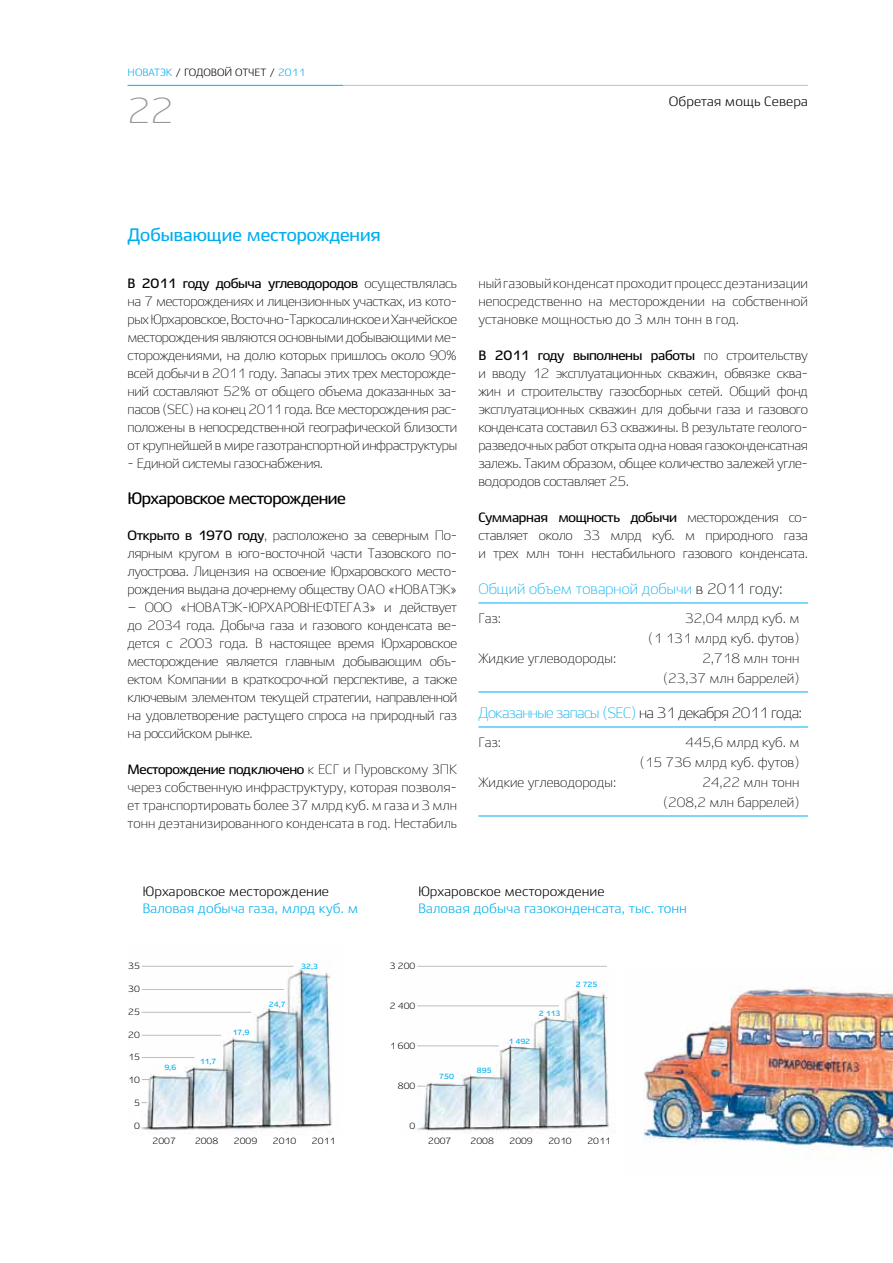
<style>
.page{position:relative;width:893px;height:1263px;background:#fff}
.page>*{position:absolute;margin:0;border:0;box-sizing:border-box;transform-origin:0 0}
.t1{font:300 36px "Ekibastuz";color:#939598}
.t2{font:700 18px "Ekibastuz";color:#00aeef}
.t3{font:700 16.5px "Ekibastuz";letter-spacing:-.025em;color:#000}
.t4{font:300 15px "Ekibastuz";letter-spacing:-.04em;color:#00aeef}
.t5{font:300 15px "Ekibastuz";color:#00aeef}
.t6{font:300 13.5px/18px "Ekibastuz";letter-spacing:-.025em;color:#000;text-align:justify}
.t7{font:300 13.5px/20.1px "Ekibastuz";color:#000;text-align:right}
.t8{font:13.5px "Ekibastuz";color:#000}
.t9{font:13.5px "Ekibastuz";color:#00aeef}
.t10{font:10.5px "Ekibastuz";letter-spacing:-.005em;color:#00aeef}
.t11{font:10.5px "Ekibastuz";color:#000}
.t12{font:9px "Ekibastuz";color:#000}
.t13{font:700 7.5px "Ekibastuz";color:#00aeef}
.s1{color:#000}
.s2{color:#00aeef}
.s3{font-weight:700}
</style>
<div class="page">
<hr style="left:343px;top:85px;width:465px;height:1px;background:#bcbec0">
<hr style="left:128px;top:85px;width:215px;height:1px;background:#00aeef">
<img style="left:643px;top:986px;width:250px;height:165px">
<hr style="left:478px;top:603px;width:330px;height:1px;background:#00aeef">
<hr style="left:478px;top:692px;width:330px;height:1px;background:#00aeef">
<hr style="left:478px;top:727px;width:330px;height:1px;background:#00aeef">
<hr style="left:478px;top:816px;width:330px;height:1px;background:#00aeef">
<img style="left:140px;top:965px;width:192px;height:169px">
<img style="left:417px;top:990px;width:192px;height:144px">
<hr style="left:142px;top:966px;width:151px;height:1px;background:#bcbec0">
<hr style="left:417px;top:966px;width:190px;height:1px;background:#bcbec0">
<hr style="left:417px;top:1006px;width:142px;height:1px;background:#bcbec0">
<hr style="left:142px;top:989px;width:142px;height:1px;background:#bcbec0">
<hr style="left:142px;top:1012px;width:109px;height:1px;background:#bcbec0">
<hr style="left:417px;top:1045px;width:82px;height:1px;background:#bcbec0">
<hr style="left:142px;top:1057px;width:53px;height:1px;background:#bcbec0">
<hr style="left:142px;top:1035px;width:79px;height:1px;background:#bcbec0">
<p class="t10" style="left:128px;top:66px;width:84px">НОВАТЭК <span class="s1">/ Годово</span></p>
<p class="t11" style="left:225px;top:66px;width:82px">й отчет / <span class="s2">2011</span></p>
<h1 class="t1" style="left:128px;top:88px;width:48px">22</h1>
<p class="t8" style="left:669px;top:93px;width:140px">Обретая мощь Севера</p>
<h2 class="t2" style="left:128px;top:224px;width:255px">Добывающие месторождения</h2>
<p class="t6" style="left:128px;top:274px;width:331px"><span class="s3">В 2011 году добыча углеводородов</span> осуществлялась на 7 месторождениях и лицензионных участках, из кото&shy;рых Юрхаровское, Восточно-Таркосалинское и Ханчейское месторождения являются основными добывающими ме&shy;сторождениями, на долю которых пришлось около 90% всей добычи в 2011 году. Запасы этих трех месторожде&shy;ний составляют 52% от общего объема доказанных за&shy;пасов (SEC) на конец 2011 года. Все месторождения рас&shy;положены в непосредственной географической близости от крупнейшей в мире газотранспортной инфраструктуры</p>
<p class="t6" style="left:128px;top:454px;width:197px">- Единой системы газоснабжения.</p>
<p class="t3" style="left:128px;top:488px;width:220px">Юрхаровское месторождение</p>
<p class="t6" style="left:128px;top:526px;width:331px"><span class="s3">Открыто в 1970 году</span>, расположено за северным По&shy;лярным кругом в юго-восточной части Тазовского по&shy;луострова. Лицензия на освоение Юрхаровского место&shy;рождения выдана дочернему обществу ОАО «НОВАТЭК»</p>
<p class="t6" style="left:128px;top:598px;width:331px">– ООО «НОВАТЭК-ЮРХАРОВНЕФТЕГАЗ» и действует до 2034 года. Добыча газа и газового конденсата ве&shy;дется с 2003 года. В настоящее время Юрхаровское месторождение является главным добывающим объ&shy;ектом Компании в краткосрочной перспективе, а также ключевым элементом текущей стратегии, направленной на удовлетворение растущего спроса на природный газ на российском рынке.</p>
<p class="t6" style="left:128px;top:760px;width:331px"><span class="s3">Месторождение подключено</span> к ЕСГ и Пуровскому ЗПК через собственную инфраструктуру, которая позволя&shy;ет транспортировать более 37 млрд куб. м газа и 3 млн тонн деэтанизированного конденсата в год. Нестабиль</p>
<p class="t6" style="left:478px;top:274px;width:331px">ный газовый конденсат проходит процесс деэтанизации непосредственно на месторождении на собственной установке мощностью до 3 млн тонн в год.</p>
<p class="t6" style="left:478px;top:346px;width:331px"><span class="s3">В 2011 году выполнены работы</span> по строительству и вводу 12 эксплуатационных скважин, обвязке сква&shy;жин и строительству газосборных сетей. Общий фонд эксплуатационных скважин для добычи газа и газового конденсата составил 63 скважины. В результате геолого&shy;разведочных работ открыта одна новая газоконденсатная залежь. Таким образом, общее количество залежей угле&shy;водородов составляет 25.</p>
<p class="t6" style="left:478px;top:508px;width:331px"><span class="s3">Суммарная мощность добычи</span> месторождения со&shy;ставляет около 33 млрд куб. м природного газа и трех млн тонн нестабильного газового конденсата.</p>
<p class="t5" style="left:478px;top:580px;width:306px">Общий объем товарной добычи <span class="s1">в 2011 году:</span></p>
<p class="t6" style="left:478px;top:609px;width:24px">Газ:</p>
<p class="t7" style="left:648px;top:608px;width:153px">32,04 млрд куб. м<br>(1 131 млрд куб. футов)</p>
<p class="t7" style="left:478px;top:648px;width:139px">Жидкие углеводороды:</p>
<p class="t7" style="left:663px;top:648px;width:138px">2,718 млн тонн (23,37 млн баррелей)</p>
<p class="t4" style="left:478px;top:704px;width:325px">Доказанные запасы (SEC) <span class="s1">на 31 декабря 2011 года:</span></p>
<p class="t6" style="left:478px;top:733px;width:24px">Газ:</p>
<p class="t7" style="left:640px;top:732px;width:161px">445,6 млрд куб. м<br>(15 736 млрд куб. футов)</p>
<p class="t7" style="left:478px;top:772px;width:139px">Жидкие углеводороды:</p>
<p class="t7" style="left:663px;top:772px;width:138px">24,22 млн тонн (208,2 млн баррелей)</p>
<p class="t8" style="left:143px;top:883px;width:188px">Юрхаровское месторождение</p>
<p class="t9" style="left:143px;top:900px;width:217px">Валовая добыча газа, млрд куб. м</p>
<p class="t12" style="left:128px;top:961px;width:13px">35</p>
<p class="t12" style="left:128px;top:983px;width:13px">30</p>
<p class="t12" style="left:128px;top:1006px;width:13px">25</p>
<p class="t12" style="left:128px;top:1029px;width:13px">20</p>
<p class="t12" style="left:128px;top:1052px;width:13px">15</p>
<p class="t12" style="left:128px;top:1075px;width:13px">10</p>
<p class="t12" style="left:134px;top:1097px;width:7px">5</p>
<p class="t12" style="left:134px;top:1120px;width:7px">0</p>
<p class="t13" style="left:164px;top:1062px;width:13px">9,6</p>
<p class="t13" style="left:200px;top:1057px;width:18px">11,7</p>
<p class="t13" style="left:233px;top:1027px;width:18px">17,9</p>
<p class="t13" style="left:269px;top:999px;width:18px">24,7</p>
<p class="t13" style="left:301px;top:962px;width:18px">32,3</p>
<p class="t8" style="left:418px;top:883px;width:188px">Юрхаровское месторождение</p>
<p class="t9" style="left:418px;top:900px;width:270px">Валовая добыча газоконденсата, тыс. тонн</p>
<p class="t12" style="left:390px;top:961px;width:27px">3 200</p>
<p class="t12" style="left:390px;top:1000px;width:27px">2 400</p>
<p class="t12" style="left:390px;top:1040px;width:27px">1 600</p>
<p class="t12" style="left:398px;top:1080px;width:19px">800</p>
<p class="t12" style="left:410px;top:1120px;width:7px">0</p>
<p class="t13" style="left:439px;top:1071px;width:16px">750</p>
<p class="t13" style="left:477px;top:1066px;width:16px">895</p>
<p class="t13" style="left:509px;top:1037px;width:23px">1 492</p>
<p class="t13" style="left:539px;top:1009px;width:23px">2 113</p>
<p class="t13" style="left:576px;top:979px;width:23px">2 725</p>
<p class="t12" style="left:153px;top:1135px;width:25px">2007</p>
<p class="t12" style="left:195px;top:1135px;width:25px">2008</p>
<p class="t12" style="left:234px;top:1135px;width:25px">2009</p>
<p class="t12" style="left:273px;top:1135px;width:25px">2010</p>
<p class="t12" style="left:312px;top:1135px;width:25px">2011</p>
<p class="t12" style="left:428px;top:1135px;width:25px">2007</p>
<p class="t12" style="left:470px;top:1135px;width:25px">2008</p>
<p class="t12" style="left:509px;top:1135px;width:25px">2009</p>
<p class="t12" style="left:548px;top:1135px;width:25px">2010</p>
<p class="t12" style="left:587px;top:1135px;width:25px">2011</p>
</div>
